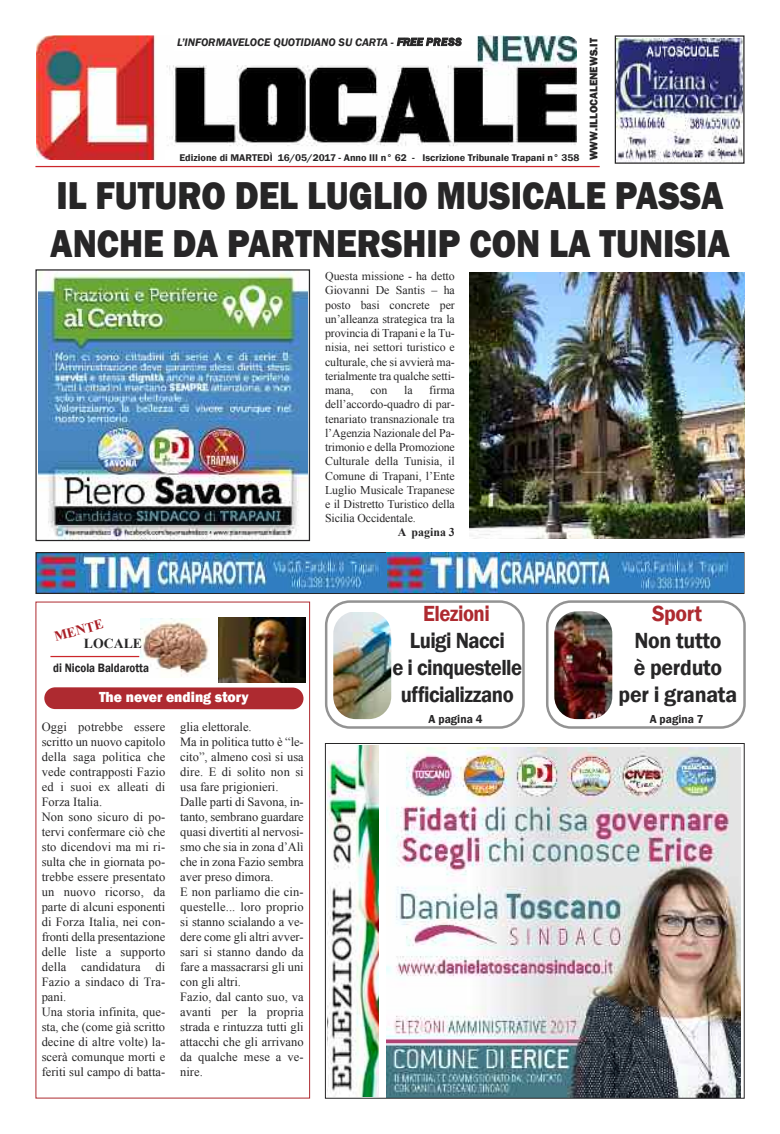
<style>
.page{position:relative;width:780px;height:1134px;background:#fff}
.page>*{position:absolute;margin:0;border:0;box-sizing:border-box;transform-origin:0 0}
.t1{font:800 40px/48px "Franklin Gothic";color:#272627;scale:.88 1}
.t2{font:600 22.5px/27px "Franklin Gothic";letter-spacing:-.025em;color:#272627;text-align:center;scale:.92 1}
.t3{font:600 22.5px/27px "Franklin Gothic";letter-spacing:-.025em;color:#272627;text-align:center}
.t4{font:600 22.5px "Franklin Gothic";letter-spacing:-.025em;color:#ae2a30;scale:.92 1}
.t5{font:600 22.5px "Franklin Gothic";letter-spacing:-.025em;color:#ae2a30}
.t6{font:800 15px "Franklin Gothic";color:#fff;scale:.94 1}
.t7{font:700 13.75px "Times New Roman";color:#272627}
.t8{font:700 13.75px "Times New Roman";color:#a91f26}
.t9{font:12.5px/15px "Times New Roman";color:#272627}
.t10{font:600 12.5px "Franklin Gothic";color:#272627;scale:.88 1}
.t11{font:11.88px/14.2px "Times New Roman";letter-spacing:-.01em;color:#272627;text-align:justify}
.t12{font:600 11.88px "Franklin Gothic";color:#272627}
.t13{font:700 11.88px "Times New Roman";color:#272627}
.t14{font:italic 600 11.25px "Franklin Gothic";color:#272627}
.t15{font:800 11.25px "Franklin Gothic";color:#272627}
.t16{font:600 10px "Franklin Gothic";color:#272627}
</style>
<div class="page">
<svg style="left:325px;top:600px;width:199px;height:129px"></svg>
<div style="left:35px;top:602px;width:275px;height:496px;border:1px solid #ae2a30"></div>
<img style="left:37px;top:35px;width:539px;height:125px">
<div style="left:165px;top:150px;width:414px;height:16px;background:#fff"></div>
<hr style="left:35px;top:166px;width:564px;height:1px;background:#cc262b">
<img style="left:470px;top:273px;width:274px;height:266px">
<div style="left:44px;top:687px;width:259px;height:22px;background:#ae2a30;border-radius:11px"></div>
<img style="left:141px;top:619px;width:69px;height:57px">
<hr style="left:50px;top:656px;width:89px;height:1px;background:#cc262b">
<img style="left:218px;top:617px;width:87px;height:66px">
<img style="left:333px;top:613px;width:58px;height:106px">
<div style="left:174px;top:35px;width:296px;height:15px;background:#fff"></div>
<svg style="left:546px;top:600px;width:199px;height:129px"></svg>
<img style="left:554px;top:611px;width:58px;height:108px;border-radius:22px">
<img style="left:37px;top:554px;width:118px;height:38px">
<div style="left:35px;top:552px;width:709px;height:42px;border:1px solid #272627"></div>
<img style="left:155px;top:553px;width:112px;height:40px">
<img style="left:386px;top:553px;width:112px;height:40px">
<svg style="left:267px;top:553px;width:119px;height:40px;background:#3c85c2"></svg>
<img style="left:498px;top:553px;width:112px;height:40px">
<svg style="left:610px;top:553px;width:133px;height:40px;background:#3a84c2"></svg>
<img style="left:616px;top:39px;width:126px;height:123px">
<div style="left:614px;top:35px;width:130px;height:129px;border:1px solid #272627"></div>
<img style="left:386px;top:747px;width:354px;height:349px">
<div style="left:325px;top:743px;width:419px;height:355px;border:1px solid #272627"></div>
<img style="left:38px;top:271px;width:269px;height:268px">
<div style="left:35px;top:269px;width:275px;height:272px;border:1px solid #272627"></div>
<img style="left:327px;top:745px;width:52px;height:351px">
<p class="t14" style="left:177px;top:35px;width:286px">L’INFORMAVELOCE QUOTIDIANO SU CARTA - FREE PRESS</p>
<p class="t16" style="left:179px;top:151px;width:401px">Edizione di MARTEDÌ 16/05/2017 - Anno III n° 62 - Iscrizione Tribunale Trapani n° 358</p>
<p class="t15" style="left:587px;top:160px;width:124px;rotate:-90deg">WWW.ILLOCALENEWS.IT</p>
<h1 class="t1" style="left:50px;top:171px;width:773px">IL FUTURO DEL LUGLIO MUSICALE PASSA<br>ANCHE DA PARTNERSHIP CON LA TUNISIA</h1>
<p class="t11" style="left:325px;top:269px;width:131px">Questa missione - ha detto Giovanni De Santis – ha posto basi concrete per un’alleanza strategica tra la provincia di Trapani e la Tu&shy;nisia, nei settori turistico e culturale, che si avvierà ma&shy;terialmente tra qualche setti&shy;mana,</p>
<p class="t11" style="left:325px;top:383px;width:131px;text-indent:104px">firma dell’accordo-quadro di par&shy;tenariato transnazionale tra l’Agenzia Nazionale del Pa&shy;trimonio e della Promozione Culturale della Tunisia, il Comune di Trapani, l’Ente Luglio Musicale Trapanese e il Distretto Turistico della Sicilia Occidentale.</p>
<p class="t13" style="left:398px;top:526px;width:59px">A pagina 3</p>
<p class="t11" style="left:370px;top:383px;width:19px">con</p>
<p class="t11" style="left:404px;top:383px;width:10px">la</p>
<p class="t8" style="left:53px;top:629px;width:52px;rotate:-15deg">MENTE</p>
<p class="t7" style="left:84px;top:636px;width:60px">LOCALE</p>
<p class="t10" style="left:53px;top:660px;width:110px">di Nicola Baldarotta</p>
<p class="t6" style="left:99px;top:688px;width:161px">The never ending story</p>
<p class="t9" style="left:42px;top:719px;width:125px">Oggi potrebbe essere scritto un nuovo capitolo della saga politica che vede contrapposti Fazio ed i suoi ex alleati di<br>Forza Italia.<br>Non sono sicuro di po&shy;tervi confermare ciò che sto dicendovi ma mi ri&shy;sulta che in giornata po&shy;trebbe essere presentato un nuovo ricorso, da parte di alcuni esponenti di Forza Italia, nei con&shy;fronti della presentazione delle liste a supporto della candidatura di<br>Fazio a sindaco di Tra&shy;pani.<br>Una storia infinita, que&shy;sta, che (come già scritto decine di altre volte) la&shy;scerà comunque morti e feriti sul campo di batta-</p>
<p class="t9" style="left:180px;top:719px;width:125px">glia elettorale.<br>Ma in politica tutto è “le&shy;cito”, almeno così si usa dire. E di solito non si usa fare prigionieri.<br>Dalle parti di Savona, in&shy;tanto, sembrano guardare quasi divertiti al nervosi&shy;smo che sia in zona d’Alì che in zona Fazio sembra aver preso dimora.<br>E non parliamo die cin&shy;questelle... loro proprio si stanno scialando a ve&shy;dere come gli altri avver&shy;sari si stanno dando da fare a massacrarsi gli uni con gli altri.<br>Fazio, dal canto suo, va avanti per la propria strada e rintuzza tutti gli attacchi che gli arrivano da qualche mese a ve&shy;nire.</p>
<h2 class="t4" style="left:423px;top:601px;width:74px">Elezioni</h2>
<h2 class="t2" style="left:392px;top:627px;width:143px">Luigi Nacci<br>e i cinquestelle ufficializzano</h2>
<p class="t12" style="left:428px;top:712px;width:55px">A pagina 4</p>
<h2 class="t5" style="left:652px;top:601px;width:51px">Sport</h2>
<h2 class="t3" style="left:618px;top:627px;width:120px">Non tutto<br>è perduto per i granata</h2>
<p class="t12" style="left:649px;top:712px;width:55px">A pagina 7</p>
</div>
